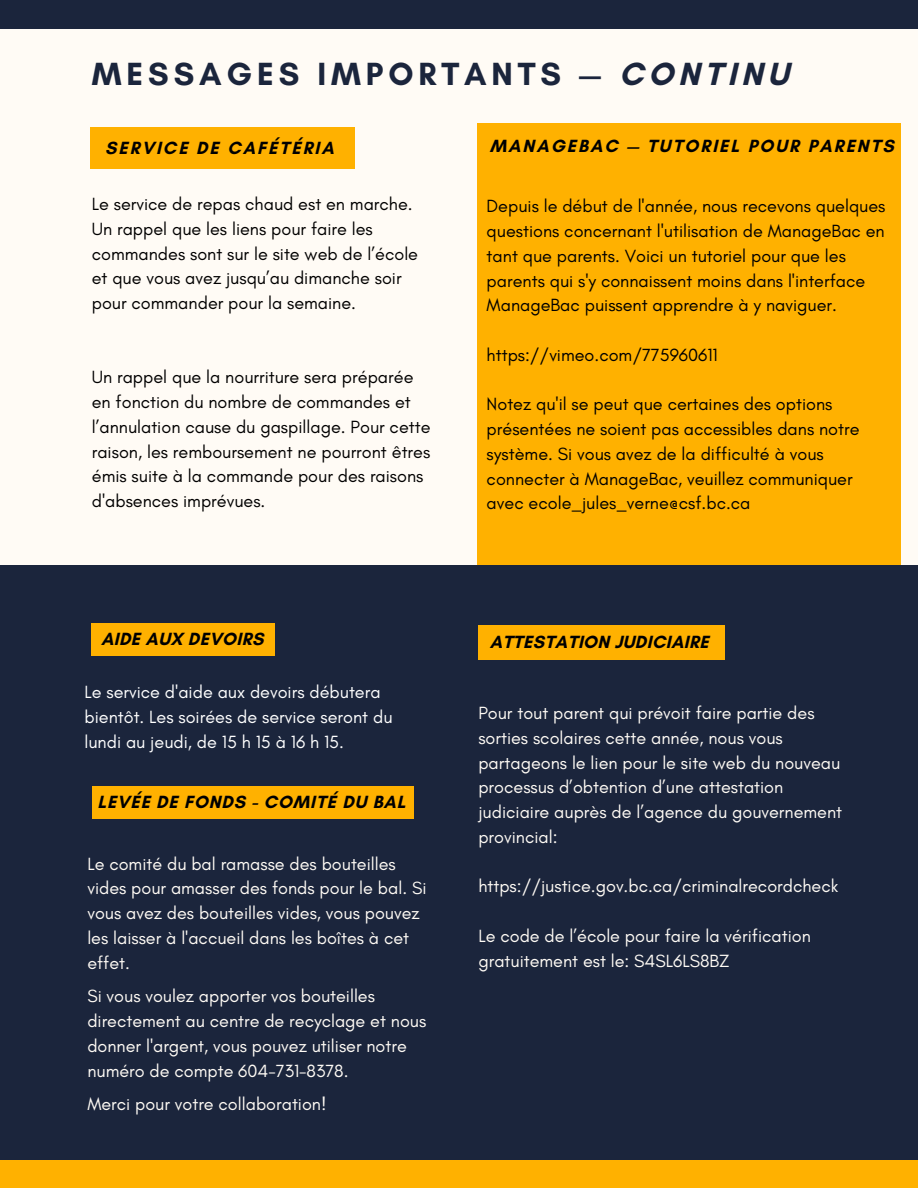
<style>
.page{position:relative;width:918px;height:1188px;background:#fffbf5}
.page>*{position:absolute;margin:0;border:0;box-sizing:border-box;transform-origin:0 0}
.t1{font:700 32.7px "Glacial Indifference";letter-spacing:.15em;color:#1b253c}
.t2{font:18px/24.8px "Glacial Indifference";color:#000}
.t3{font:18px/24.8px "Glacial Indifference";color:#fffbf5}
.t4{font:18px/24.8px "Glacial Indifference";color:#fff}
.t5{font:700 18px "Glacial Indifference";letter-spacing:.11em;color:#000}
.t6{font:700 18px "Glacial Indifference";letter-spacing:.025em;color:#000}
.t7{font:700 18px "Glacial Indifference";letter-spacing:.05em;color:#000}
</style>
<div class="page">
<div style="left:478px;top:123px;width:423px;height:723px;background:#ffb100"></div>
<div style="left:0;top:565px;width:918px;height:623px;background:#1b253c"></div>
<div style="left:0;top:0;width:918px;height:28px;background:#1b253c"></div>
<div style="left:0;top:1160px;width:918px;height:28px;background:#ffb100"></div>
<div style="left:91px;top:128px;width:264px;height:40px;background:#ffb100"></div>
<div style="left:91px;top:624px;width:183px;height:31px;background:#ffb100"></div>
<div style="left:478px;top:626px;width:247px;height:34px;background:#ffb100"></div>
<div style="left:92px;top:786px;width:322px;height:33px;background:#ffb100"></div>
<p class="t1" style="left:92px;top:54px;width:698px">MESSAGES IMPORTANTS — CONTINU</p>
<p class="t5" style="left:105px;top:137px;width:230px">SERVICE DE CAFÉTÉRIA</p>
<p class="t2" style="left:92px;top:191px;width:328px">Le service de repas chaud est en marche.<br>Un rappel que les liens pour faire les commandes sont sur le site web de l’école et que vous avez jusqu’au dimanche soir pour commander pour la semaine.</p>
<p class="t2" style="left:92px;top:365px;width:340px">Un rappel que la nourriture sera préparée en fonction du nombre de commandes et l’annulation cause du gaspillage. Pour cette raison, les remboursement ne pourront êtres émis suite à la commande pour des raisons d'absences imprévues.</p>
<p class="t5" style="left:490px;top:135px;width:406px">MANAGEBAC — TUTORIEL POUR PARENTS</p>
<p class="t2" style="left:487px;top:194px;width:400px">Depuis le début de l'année, nous recevons quelques questions concernant l'utilisation de ManageBac en tant que parents. Voici un tutoriel pour que les parents qui s'y connaissent moins dans l'interface ManageBac puissent apprendre à y naviguer.</p>
<p class="t2" style="left:487px;top:342px;width:233px">https://vimeo.com/775960611</p>
<p class="t2" style="left:487px;top:392px;width:374px">Notez qu'il se peut que certaines des options présentées ne soient pas accessibles dans notre système. Si vous avez de la difficulté à vous connecter à ManageBac, veuillez communiquer avec ecole_jules_verne@csf.bc.ca</p>
<p class="t6" style="left:101px;top:628px;width:164px">AIDE AUX DEVOIRS</p>
<p class="t6" style="left:490px;top:631px;width:220px">ATTESTATION JUDICIAIRE</p>
<p class="t4" style="left:85px;top:679px;width:309px">Le service d'aide aux devoirs débutera bientôt. Les soirées de service seront du lundi au jeudi, de 15 h 15 à 16 h 15.</p>
<p class="t7" style="left:97px;top:791px;width:310px">LEVÉE DE FONDS - COMITÉ DU BAL</p>
<p class="t3" style="left:87px;top:851px;width:341px">Le comité du bal ramasse des bouteilles vides pour amasser des fonds pour le bal. Si vous avez des bouteilles vides, vous pouvez les laisser à l'accueil dans les boîtes à cet effet.</p>
<p class="t3" style="left:87px;top:984px;width:340px">Si vous voulez apporter vos bouteilles directement au centre de recyclage et nous donner l'argent, vous pouvez utiliser notre numéro de compte 604-731-8378.</p>
<p class="t3" style="left:87px;top:1092px;width:241px">Merci pour votre collaboration!</p>
<p class="t3" style="left:478px;top:700px;width:365px">Pour tout parent qui prévoit faire partie des sorties scolaires cette année, nous vous partageons le lien pour le site web du nouveau processus d’obtention d’une attestation judiciaire auprès de l’agence du gouvernement provincial:</p>
<p class="t3" style="left:478px;top:874px;width:362px">https://justice.gov.bc.ca/criminalrecordcheck</p>
<p class="t3" style="left:478px;top:923px;width:334px">Le code de l’école pour faire la vérification gratuitement est le: S4SL6LS8BZ</p>
</div>
